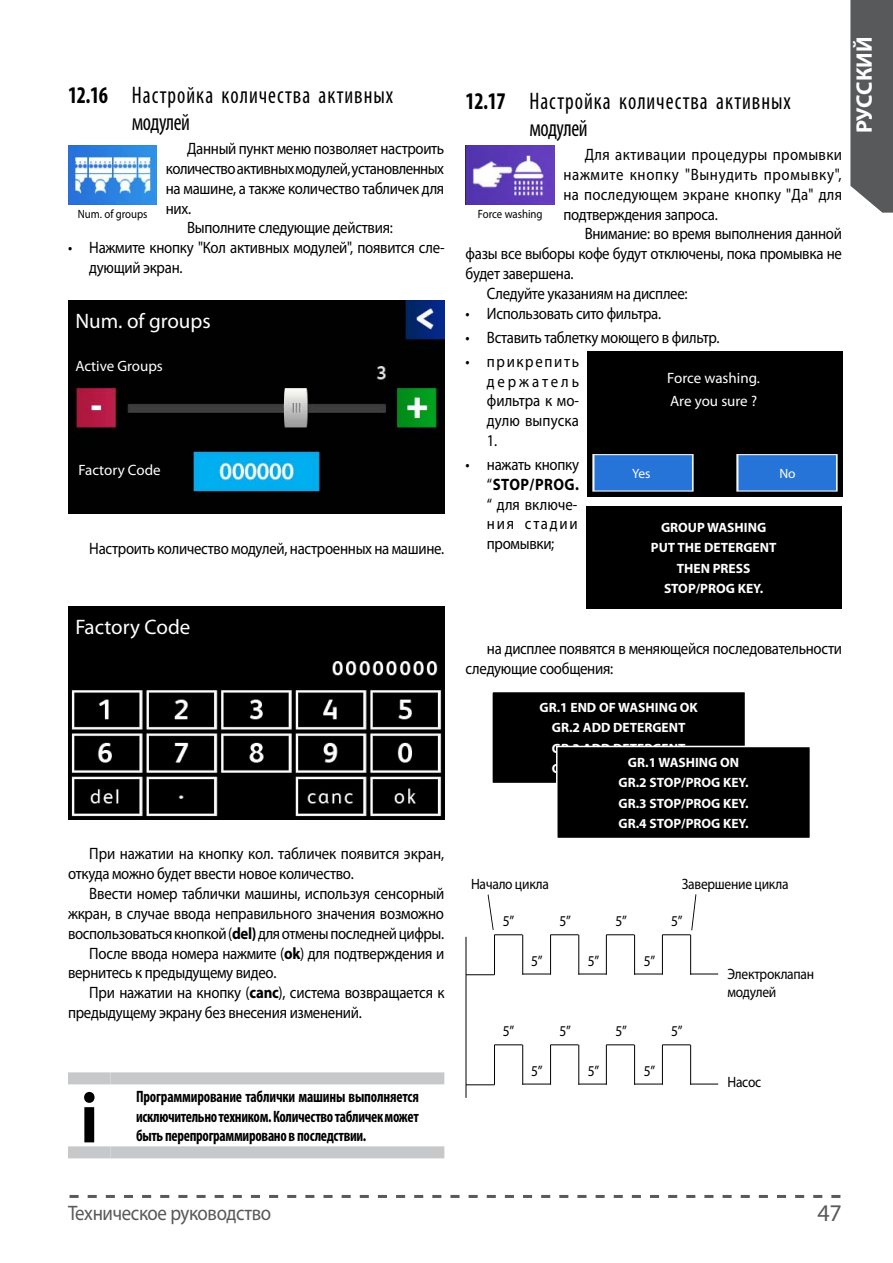
<style>
.page{position:relative;width:893px;height:1263px;background:#fff}
.page>*{position:absolute;margin:0;border:0;box-sizing:border-box;transform-origin:0 0}
.t1{font:700 72px "Myriad Pro";color:#000;scale:.9 1}
.t2{font:condensed 24px/27px "Myriad Pro";letter-spacing:.045em;color:#000;scale:.9 1}
.t3{font:24px "Myriad Pro";color:#58595b}
.t4{font:700 22.5px "Myriad Pro";letter-spacing:-.005em;color:#fff}
.t5{font:21px "Myriad Pro";color:#fff}
.t6{font:21px "Myriad Pro";letter-spacing:-.02em;color:#58595b;scale:.9 1}
.t7{font:16.5px/19.8px "Myriad Pro";letter-spacing:-.02em;color:#000;text-align:justify;scale:.9 1}
.t8{font:700 condensed 16.5px/19.8px "Myriad Pro";letter-spacing:-.02em;color:#000;text-align:justify;scale:.9 1}
.t9{font:15px/18px "Myriad Pro";letter-spacing:-.02em;color:#000;scale:.9 1}
.t10{font:15px/22.2px "Myriad Pro";color:#fff}
.t11{font:700 13.5px/20.4px "Myriad Pro";color:#fff;text-align:center}
.t12{font:13.5px "Myriad Pro";color:#fff}
.t13{font:12px "Myriad Pro";color:#000;scale:.9 1}
.s1{font-weight:700}
</style>
<div class="page">
<svg style="left:70px;top:1195px;width:770px;height:3px"></svg>
<svg style="left:850px;top:0;width:43px;height:213px"></svg>
<div style="left:68px;top:1072px;width:43px;height:12px;background:#c7c8ca"></div>
<div style="left:68px;top:1146px;width:43px;height:12px;background:#c7c8ca"></div>
<div style="left:111px;top:1072px;width:333px;height:12px;background:#c7c8ca"></div>
<div style="left:111px;top:1146px;width:333px;height:12px;background:#c7c8ca"></div>
<img style="left:68px;top:146px;width:89px;height:59px">
<img style="left:466px;top:146px;width:88px;height:59px">
<svg style="left:467px;top:974px;width:27px;height:1px"></svg>
<hr style="left:494px;top:935px;width:1px;height:40px;background:#000">
<svg style="left:487px;top:894px;width:35px;height:41px"></svg>
<hr style="left:522px;top:935px;width:1px;height:40px;background:#000">
<hr style="left:466px;top:937px;width:1px;height:161px;background:#000">
<svg style="left:522px;top:974px;width:28px;height:1px"></svg>
<hr style="left:550px;top:935px;width:1px;height:40px;background:#000">
<svg style="left:551px;top:934px;width:27px;height:1px"></svg>
<hr style="left:578px;top:935px;width:1px;height:40px;background:#000">
<svg style="left:578px;top:974px;width:28px;height:1px"></svg>
<hr style="left:606px;top:935px;width:1px;height:40px;background:#000">
<svg style="left:606px;top:934px;width:28px;height:1px"></svg>
<hr style="left:634px;top:935px;width:1px;height:40px;background:#000">
<svg style="left:634px;top:974px;width:28px;height:1px"></svg>
<hr style="left:662px;top:935px;width:1px;height:40px;background:#000">
<svg style="left:662px;top:894px;width:35px;height:41px"></svg>
<hr style="left:690px;top:935px;width:1px;height:40px;background:#000">
<svg style="left:690px;top:974px;width:28px;height:1px"></svg>
<svg style="left:466px;top:1084px;width:28px;height:1px"></svg>
<hr style="left:494px;top:1045px;width:1px;height:40px;background:#000">
<svg style="left:494px;top:1044px;width:28px;height:1px"></svg>
<hr style="left:522px;top:1045px;width:1px;height:40px;background:#000">
<svg style="left:522px;top:1084px;width:28px;height:1px"></svg>
<hr style="left:550px;top:1045px;width:1px;height:40px;background:#000">
<svg style="left:551px;top:1044px;width:27px;height:1px"></svg>
<hr style="left:578px;top:1045px;width:1px;height:40px;background:#000">
<svg style="left:578px;top:1084px;width:28px;height:1px"></svg>
<hr style="left:606px;top:1045px;width:1px;height:40px;background:#000">
<svg style="left:606px;top:1044px;width:28px;height:1px"></svg>
<hr style="left:634px;top:1045px;width:1px;height:40px;background:#000">
<svg style="left:634px;top:1084px;width:28px;height:1px"></svg>
<hr style="left:662px;top:1045px;width:1px;height:40px;background:#000">
<svg style="left:662px;top:1044px;width:28px;height:1px"></svg>
<hr style="left:690px;top:1045px;width:1px;height:40px;background:#000">
<svg style="left:690px;top:1084px;width:28px;height:1px"></svg>
<img style="left:588px;top:352px;width:255px;height:144px">
<img style="left:68px;top:300px;width:376px;height:214px">
<img style="left:68px;top:606px;width:376px;height:213px">
<div style="left:586px;top:506px;width:255px;height:102px;background:#000"></div>
<div style="left:492px;top:691px;width:253px;height:92px;background:#000"></div>
<div style="left:491px;top:691px;width:255px;height:93px;border:2px solid #fff"></div>
<div style="left:557px;top:746px;width:253px;height:92px;background:#000"></div>
<div style="left:556px;top:746px;width:255px;height:93px;border:2px solid #fff"></div>
<h2 class="t2" style="left:132px;top:81px;width:292px;text-indent:-64px"><span class="s1">12.16</span> Настройка количества активных модулей</h2>
<p class="t7" style="left:187px;top:138px;width:287px">Данный пункт меню позволяет настроить</p>
<p class="t7" style="left:166px;top:158px;width:311px">количество активных модулей, установленных</p>
<p class="t7" style="left:166px;top:178px;width:311px">на машине, а также количество табличек для</p>
<p class="t7" style="left:166px;top:198px;width:30px">них.</p>
<p class="t7" style="left:187px;top:218px;width:230px">Выполните следующие действия:</p>
<p class="t7" style="left:89px;top:237px;width:396px;text-indent:-21px">• Нажмите кнопку "Кол активных модулей", появится сле&shy;дующий экран.</p>
<h2 class="t2" style="left:529px;top:87px;width:292px;text-indent:-64px"><span class="s1">12.17</span> Настройка количества активных модулей</h2>
<p class="t7" style="left:563px;top:144px;width:311px;text-indent:21px">Для активации процедуры промывки нажмите кнопку "Вынудить промывку", на последующем экране кнопку "Да" для подтверждения запроса.</p>
<p class="t7" style="left:585px;top:224px;width:287px">Внимание: во время выполнения данной</p>
<p class="t7" style="left:466px;top:243px;width:420px">фазы все выборы кофе будут отключены, пока промывка не</p>
<p class="t7" style="left:466px;top:263px;width:121px">будет завершена.</p>
<p class="t7" style="left:487px;top:283px;width:225px">Следуйте указаниям на дисплее:</p>
<p class="t7" style="left:466px;top:303px;width:219px">• Использовать сито фильтра.</p>
<p class="t7" style="left:466px;top:327px;width:284px">• Вставить таблетку моющего в фильтр.</p>
<p class="t7" style="left:487px;top:351px;width:104px;text-indent:-21px">• прикрепить держатель фильтра к мо&shy;дулю выпуска 1.</p>
<p class="t7" style="left:487px;top:454px;width:104px;text-indent:-21px">• нажать кнопку “<span class="s1">STOP/PROG. </span>“ для включе&shy;ния стадии промывки;</p>
<p class="t13" style="left:78px;top:206px;width:79px">Num. of groups</p>
<p class="t13" style="left:478px;top:206px;width:73px">Force washing</p>
<p class="t5" style="left:75px;top:308px;width:137px">Num. of groups</p>
<p class="t10" style="left:75px;top:355px;width:89px">Active Groups</p>
<p class="t10" style="left:667px;top:367px;width:94px">Force washing.<br>Are you sure ?</p>
<p class="t10" style="left:79px;top:459px;width:84px">Factory Code</p>
<p class="t12" style="left:632px;top:466px;width:20px">Yes</p>
<p class="t12" style="left:779px;top:466px;width:18px">No</p>
<p class="t11" style="left:651px;top:516px;width:127px">GROUP WASHING<br>PUT THE DETERGENT<br>THEN PRESS<br>STOP/PROG KEY.</p>
<p class="t7" style="left:89px;top:538px;width:396px">Настроить количество модулей, настроенных на машине.</p>
<p class="t5" style="left:75px;top:614px;width:117px">Factory Code</p>
<p class="t7" style="left:68px;top:844px;width:420px;text-indent:21px">При нажатии на кнопку кол. табличек появится экран, откуда можно будет ввести новое количество.</p>
<p class="t7" style="left:89px;top:883px;width:396px">Ввести номер таблички машины, используя сенсорный</p>
<p class="t7" style="left:68px;top:903px;width:419px">жкран, в случае ввода неправильного значения возможно</p>
<p class="t7" style="left:68px;top:923px;width:419px">воспользоваться кнопкой (<span class="s1">del)</span> для отмены последней цифры.</p>
<p class="t7" style="left:89px;top:943px;width:396px">После ввода номера нажмите (<span class="s1">ok</span>) для подтверждения и</p>
<p class="t7" style="left:68px;top:962px;width:233px">вернитесь к предыдущему видео.</p>
<p class="t7" style="left:89px;top:982px;width:396px">При нажатии на кнопку (<span class="s1">canc</span>), система возвращается к</p>
<p class="t7" style="left:68px;top:1002px;width:328px">предыдущему экрану без внесения изменений.</p>
<h1 class="t1" style="left:80px;top:1071px;width:21px">i</h1>
<p class="t8" style="left:136px;top:1086px;width:316px">Программирование таблички машины выполняется исключительно техником. Количество табличек может быть перепрограммировано в последствии.</p>
<p class="t7" style="left:466px;top:639px;width:420px;text-indent:21px">на дисплее появятся в меняющейся последовательности следующие сообщения:</p>
<p class="t11" style="left:539px;top:697px;width:160px">GR.1 END OF WASHING OK<br>GR.2 ADD DETERGENT<br>GR.3 ADD DETERGENT<br>GR.4 ADD DETERGENT</p>
<p class="t11" style="left:618px;top:752px;width:132px">GR.1 WASHING ON<br>GR.2 STOP/PROG KEY.<br>GR.3 STOP/PROG KEY.<br>GR.4 STOP/PROG KEY.</p>
<p class="t9" style="left:471px;top:874px;width:88px">Начало цикла</p>
<p class="t9" style="left:682px;top:874px;width:120px">Завершение цикла</p>
<p class="t9" style="left:503px;top:912px;width:14px">5”</p>
<p class="t9" style="left:559px;top:912px;width:14px">5”</p>
<p class="t9" style="left:616px;top:912px;width:14px">5”</p>
<p class="t9" style="left:671px;top:912px;width:14px">5”</p>
<p class="t9" style="left:531px;top:952px;width:14px">5”</p>
<p class="t9" style="left:588px;top:952px;width:14px">5”</p>
<p class="t9" style="left:644px;top:952px;width:14px">5”</p>
<p class="t9" style="left:503px;top:1022px;width:14px">5”</p>
<p class="t9" style="left:559px;top:1022px;width:14px">5”</p>
<p class="t9" style="left:616px;top:1022px;width:14px">5”</p>
<p class="t9" style="left:671px;top:1022px;width:14px">5”</p>
<p class="t9" style="left:531px;top:1062px;width:14px">5”</p>
<p class="t9" style="left:588px;top:1062px;width:14px">5”</p>
<p class="t9" style="left:644px;top:1062px;width:14px">5”</p>
<p class="t9" style="left:727px;top:964px;width:98px">Электроклапан модулей</p>
<p class="t9" style="left:727px;top:1073px;width:39px">Насос</p>
<h3 class="t4" style="left:849px;top:133px;width:98px;rotate:-90deg">РУССКИЙ</h3>
<p class="t6" style="left:68px;top:1200px;width:227px">Техническое руководство</p>
<h2 class="t3" style="left:817px;top:1198px;width:26px">47</h2>
</div>
